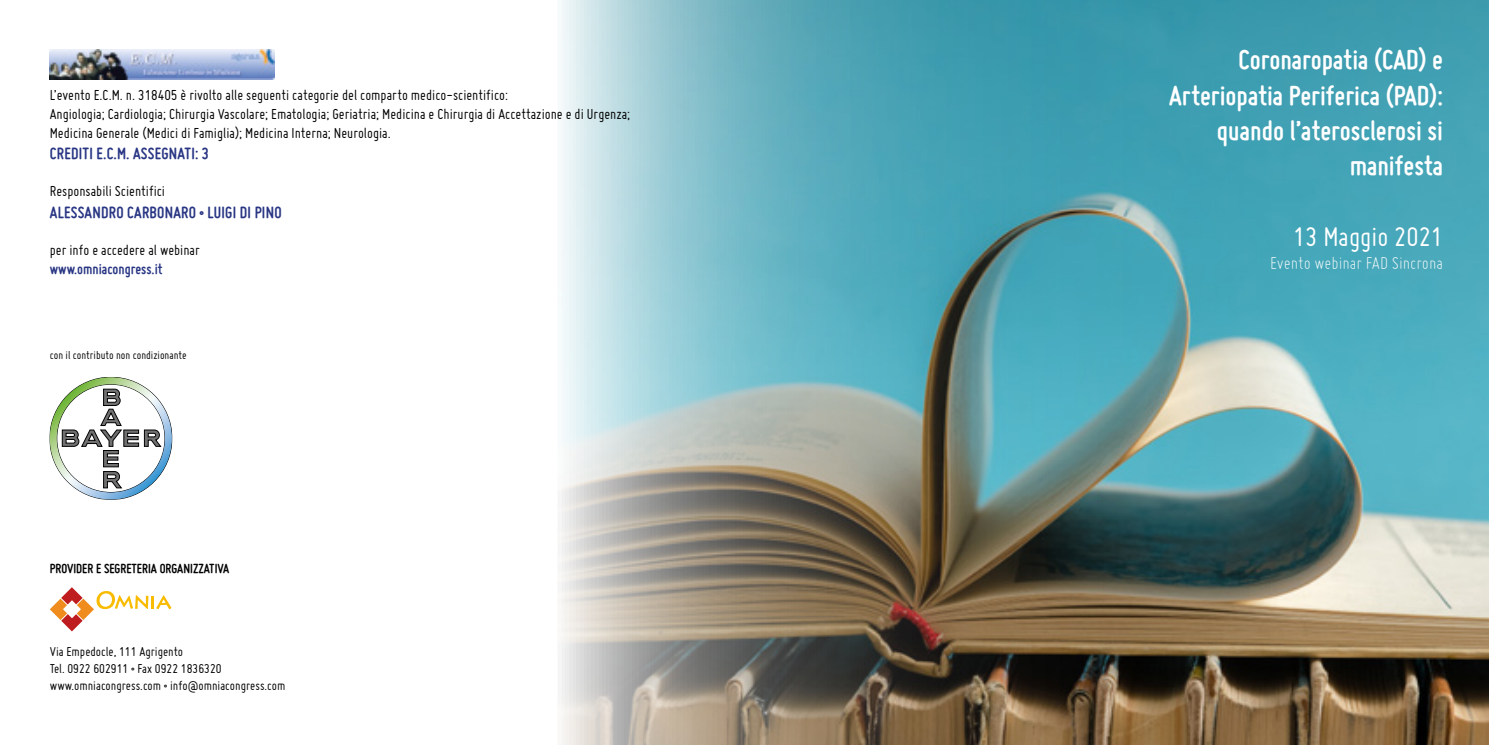
<style>
.page{position:relative;width:1489px;height:745px;background:#fff}
.page>*{position:absolute;margin:0;border:0;box-sizing:border-box;transform-origin:0 0}
.t1{font:700 29.4px/35.4px "Miso";color:#fff;text-align:right}
.t2{font:29.4px "Miso";color:#fff}
.t3{font:300 18.9px "Miso";color:#fff}
.t4{font:700 17.5px "Miso";letter-spacing:.015em;color:#283583}
.t5{font:15.75px/18.9px "Miso";color:#000}
.t6{font:700 15.75px "Miso";color:#283583}
.t7{font:700 14.17px "Miso";color:#000}
.t8{font:14px/16.8px "Miso";color:#000}
.t9{font:12.25px "Miso";color:#000}
</style>
<div class="page">
<img style="left:562px;top:0;width:926px;height:744px">
<img style="left:50px;top:50px;width:224px;height:29px">
<svg style="left:49px;top:377px;width:123px;height:122px"></svg>
<svg style="left:50px;top:587px;width:122px;height:44px"></svg>
<p class="t5" style="left:50px;top:85px;width:582px">L’evento E.C.M. n. 318405 è rivolto alle seguenti categorie del comparto medico-scientifico:<br>Angiologia; Cardiologia; Chirurgia Vascolare; Ematologia; Geriatria; Medicina e Chirurgia di Accettazione e di Urgenza;<br>Medicina Generale (Medici di Famiglia); Medicina Interna; Neurologia.</p>
<p class="t4" style="left:50px;top:143px;width:161px">CREDITI E.C.M. ASSEGNATI: 3</p>
<p class="t5" style="left:50px;top:182px;width:117px">Responsabili Scientifici</p>
<p class="t4" style="left:50px;top:202px;width:233px">ALESSANDRO CARBONARO • LUIGI DI PINO</p>
<p class="t5" style="left:50px;top:240px;width:152px">per info e accedere al webinar</p>
<p class="t6" style="left:50px;top:260px;width:114px">www.omniacongress.it</p>
<p class="t9" style="left:50px;top:347px;width:138px">con il contributo non condizionante</p>
<p class="t7" style="left:50px;top:560px;width:181px">PROVIDER E SEGRETERIA ORGANIZZATIVA</p>
<p class="t8" style="left:50px;top:643px;width:237px">Via Empedocle, 111 Agrigento<br>Tel. 0922 602911 • Fax 0922 1836320 www.omniacongress.com • info@omniacongress.com</p>
<h1 class="t1" style="left:1169px;top:42px;width:275px">Coronaropatia (CAD) e<br>Arteriopatia Periferica (PAD): quando l’aterosclerosi si manifesta</h1>
<h1 class="t2" style="left:1293px;top:220px;width:151px">13 Maggio 2021</h1>
<p class="t3" style="left:1269px;top:252px;width:175px">Evento webinar FAD Sincrona</p>
</div>
